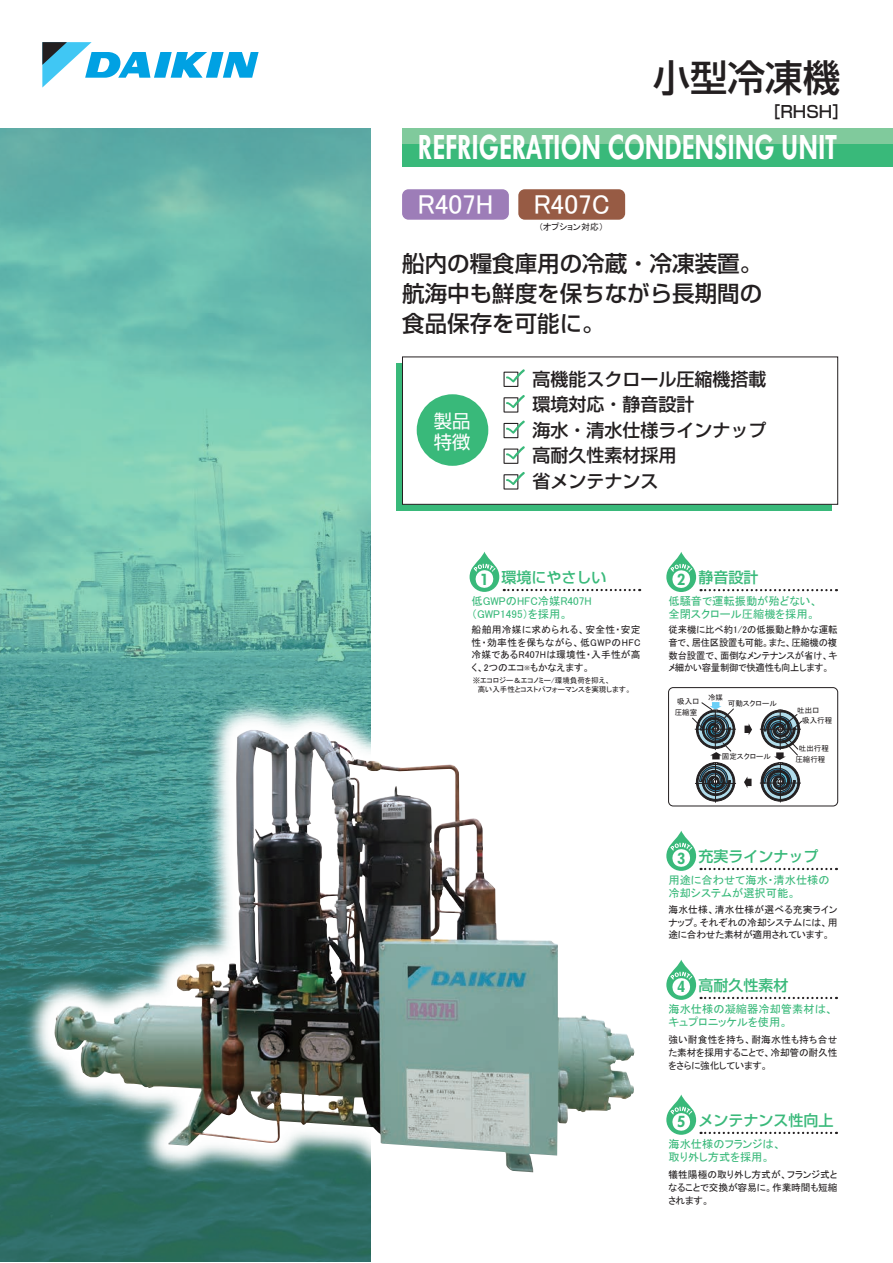
<style>
.page{position:relative;width:893px;height:1263px;background:#fff}
.page>*{position:absolute;margin:0;border:0;box-sizing:border-box;transform-origin:0 0}
.t1{font:500 37.5px "Shin Go Pro";color:#231f20}
.t2{font:500 36px "Futura No 7 T";color:#fff;scale:.73 1}
.t3{font:27.45px "MS P Gothic";color:#fff}
.t4{font:500 22.5px/30px "Shin Go Pro";color:#231f20;text-align:justify}
.t5{font:18.3px/21.8px "Shin Go Pro";color:#fff}
.t6{font:500 18px/25.5px "Shin Go Pro";color:#231f20}
.t7{font:500 16.5px "Shin Go Pro";color:#231f20}
.t8{font:500 15px "Shin Go Pro";color:#39b97a}
.t9{font:11.25px/13.5px "MS P Gothic";color:#39b97a}
.t10{font:9.75px/12.8px "MS P Gothic";letter-spacing:-.01em;color:#231f20;text-align:justify}
.t11{font:9.75px/12.8px "MS P Gothic";letter-spacing:-.01em;color:#231f20;text-align:justify;scale:.96 1}
.t12{font:9px "MS P Gothic";color:#231f20}
.t13{font:7.5px/10.5px "MS P Gothic";color:#231f20}
.s1{font-family:"Futura No 7 T";font-size:16.8px}
</style>
<div class="page">
<div style="left:396px;top:363px;width:435px;height:147px;background:#39b97a"></div>
<div style="left:402px;top:357px;width:436px;height:148px;background:#fff;border:1px solid #231f20"></div>
<div style="left:402px;top:128px;width:490px;height:16px;background:#80ca9c"></div>
<div style="left:402px;top:144px;width:490px;height:23px;background:#39b97a"></div>
<div style="left:402px;top:189px;width:107px;height:31px;background:#9d7db8;border-radius:6px"></div>
<div style="left:416px;top:394px;width:72px;height:72px;background:#39b97a;border-radius:50%"></div>
<div style="left:518px;top:189px;width:107px;height:31px;background:#975b44;border-radius:6px"></div>
<div style="left:503px;top:372px;width:15px;height:15px;border:1px solid #231f20"></div>
<svg style="left:506px;top:369px;width:19px;height:13px"></svg>
<div style="left:503px;top:397px;width:15px;height:16px;border:1px solid #231f20"></div>
<svg style="left:506px;top:395px;width:19px;height:13px"></svg>
<div style="left:503px;top:423px;width:15px;height:15px;border:1px solid #231f20"></div>
<svg style="left:506px;top:421px;width:19px;height:13px"></svg>
<div style="left:503px;top:449px;width:15px;height:15px;border:1px solid #231f20"></div>
<svg style="left:506px;top:446px;width:19px;height:13px"></svg>
<div style="left:503px;top:474px;width:15px;height:16px;border:1px solid #231f20"></div>
<svg style="left:506px;top:472px;width:19px;height:13px"></svg>
<svg style="left:0;top:128px;width:370px;height:1134px;background:#67b5a5"></svg>
<img style="left:18px;top:693px;width:652px;height:516px">
<img style="left:34px;top:709px;width:621px;height:482px">
<img style="left:54px;top:736px;width:186px;height:352px">
<svg style="left:469px;top:552px;width:171px;height:40px"></svg>
<svg style="left:666px;top:552px;width:171px;height:40px"></svg>
<svg style="left:666px;top:831px;width:171px;height:40px"></svg>
<svg style="left:666px;top:960px;width:171px;height:40px"></svg>
<svg style="left:666px;top:1095px;width:171px;height:40px"></svg>
<div style="left:668px;top:687px;width:169px;height:119px;border:1px solid #231f20;border-radius:5px"></div>
<div style="left:696px;top:710px;width:39px;height:39px;border:1px solid #231f20;border-radius:50%"></div>
<div style="left:696px;top:763px;width:39px;height:38px;border:1px solid #231f20;border-radius:50%"></div>
<svg style="left:761px;top:710px;width:41px;height:97px"></svg>
<svg style="left:744px;top:723px;width:8px;height:12px"></svg>
<svg style="left:744px;top:777px;width:7px;height:11px"></svg>
<svg style="left:691px;top:702px;width:43px;height:105px"></svg>
<hr style="left:694px;top:729px;width:41px;height:1px;background:#231f20">
<hr style="left:715px;top:710px;width:1px;height:40px;background:#231f20">
<hr style="left:759px;top:729px;width:41px;height:1px;background:#231f20">
<hr style="left:780px;top:710px;width:1px;height:40px;background:#231f20">
<hr style="left:695px;top:783px;width:41px;height:1px;background:#231f20">
<hr style="left:715px;top:763px;width:1px;height:40px;background:#231f20">
<hr style="left:759px;top:783px;width:41px;height:1px;background:#231f20">
<hr style="left:780px;top:762px;width:1px;height:40px;background:#231f20">
<svg style="left:42px;top:42px;width:216px;height:46px"></svg>
<h1 class="t1" style="left:652px;top:47px;width:189px">小型冷凍機</h1>
<h3 class="t7" style="left:764px;top:98px;width:86px">［RHSH］</h3>
<h2 class="t2" style="left:418px;top:126px;width:575px">REFRIGERATION CONDENSING UNIT</h2>
<h3 class="t3" style="left:417px;top:190px;width:77px">R407H</h3>
<h3 class="t3" style="left:533px;top:190px;width:78px">R407C</h3>
<p class="t12" style="left:538px;top:222px;width:66px">（オプション対応）</p>
<h3 class="t4" style="left:402px;top:246px;width:361px">船内の糧食庫用の冷蔵・冷凍装置。航海中も鮮度を保ちながら長期間の食品保存を可能に。</h3>
<h3 class="t6" style="left:532px;top:364px;width:235px">高機能スクロール圧縮機搭載環境対応・静音設計<br>海水・清水仕様ラインナップ高耐久性素材採用<br>省メンテナンス</h3>
<h3 class="t5" style="left:434px;top:408px;width:38px">製品特徴</h3>
<h3 class="t8" style="left:479px;top:565px;width:128px"><span class="s1">1</span> 環境にやさしい</h3>
<p class="t9" style="left:471px;top:594px;width:121px">低GWPのHFC冷媒R407H（GWP1495）を採用。</p>
<p class="t10" style="left:471px;top:623px;width:170px">船舶用冷媒に求められる、安全性・安定性・効率性を保ちながら、低GWPのHFC冷媒であるR407Hは環境性・入手性が高く、2つのエコ<sup>※</sup>もかなえます。</p>
<p class="t13" style="left:473px;top:676px;width:160px;line-height:9px">※エコロジー＆エコノミー/環境負荷を抑え、<br>　高い入手性とコストパフォーマンスを実現します。</p>
<h3 class="t8" style="left:676px;top:565px;width:83px"><span class="s1">2</span> 静音設計</h3>
<p class="t9" style="left:668px;top:594px;width:151px">低騒音で運転振動が殆どない、全閉スクロール圧縮機を採用。</p>
<p class="t11" style="left:668px;top:623px;width:177px">従来機に比べ約1/2の低振動と静かな運転音で、居住区設置も可能。また、圧縮機の複数台設置で、面倒なメンテナンスが省け、キメ細かい容量制御で快適性も向上します。</p>
<p class="t13" style="left:677px;top:696px;width:24px">吸入口</p>
<p class="t13" style="left:674px;top:707px;width:24px">圧縮室</p>
<p class="t13" style="left:708px;top:692px;width:16px">冷媒</p>
<p class="t13" style="left:727px;top:698px;width:50px">可動スクロール</p>
<p class="t13" style="left:802px;top:705px;width:31px;text-indent:-5px">吐出口<br>吸入行程</p>
<p class="t13" style="left:798px;top:743px;width:31px">吐出行程</p>
<p class="t13" style="left:722px;top:751px;width:50px">固定スクロール</p>
<p class="t13" style="left:795px;top:754px;width:31px">圧縮行程</p>
<h3 class="t8" style="left:676px;top:844px;width:143px"><span class="s1">3</span> 充実ラインナップ</h3>
<p class="t9" style="left:668px;top:873px;width:163px">用途に合わせて海水・清水仕様の冷却システムが選択可能。</p>
<p class="t10" style="left:668px;top:903px;width:170px">海水仕様、清水仕様が選べる充実ラインナップ。それぞれの冷却システムには、用途に合わせた素材が適用されています。</p>
<h3 class="t8" style="left:676px;top:973px;width:113px"><span class="s1">4</span> 高耐久性素材</h3>
<p class="t9" style="left:668px;top:1002px;width:166px">海水仕様の凝縮器冷却管素材は、キュプロニッケルを使用。</p>
<p class="t10" style="left:668px;top:1033px;width:170px">強い耐食性を持ち、耐海水性も持ち合せた素材を採用することで、冷却管の耐久性をさらに強化しています。</p>
<h3 class="t8" style="left:676px;top:1108px;width:158px"><span class="s1">5</span> メンテナンス性向上</h3>
<p class="t9" style="left:668px;top:1137px;width:114px">海水仕様のフランジは、取り外し方式を採用。</p>
<p class="t10" style="left:668px;top:1168px;width:170px">犠牲陽極の取り外し方式が、フランジ式となることで交換が容易に。作業時間も短縮されます。</p>
</div>
